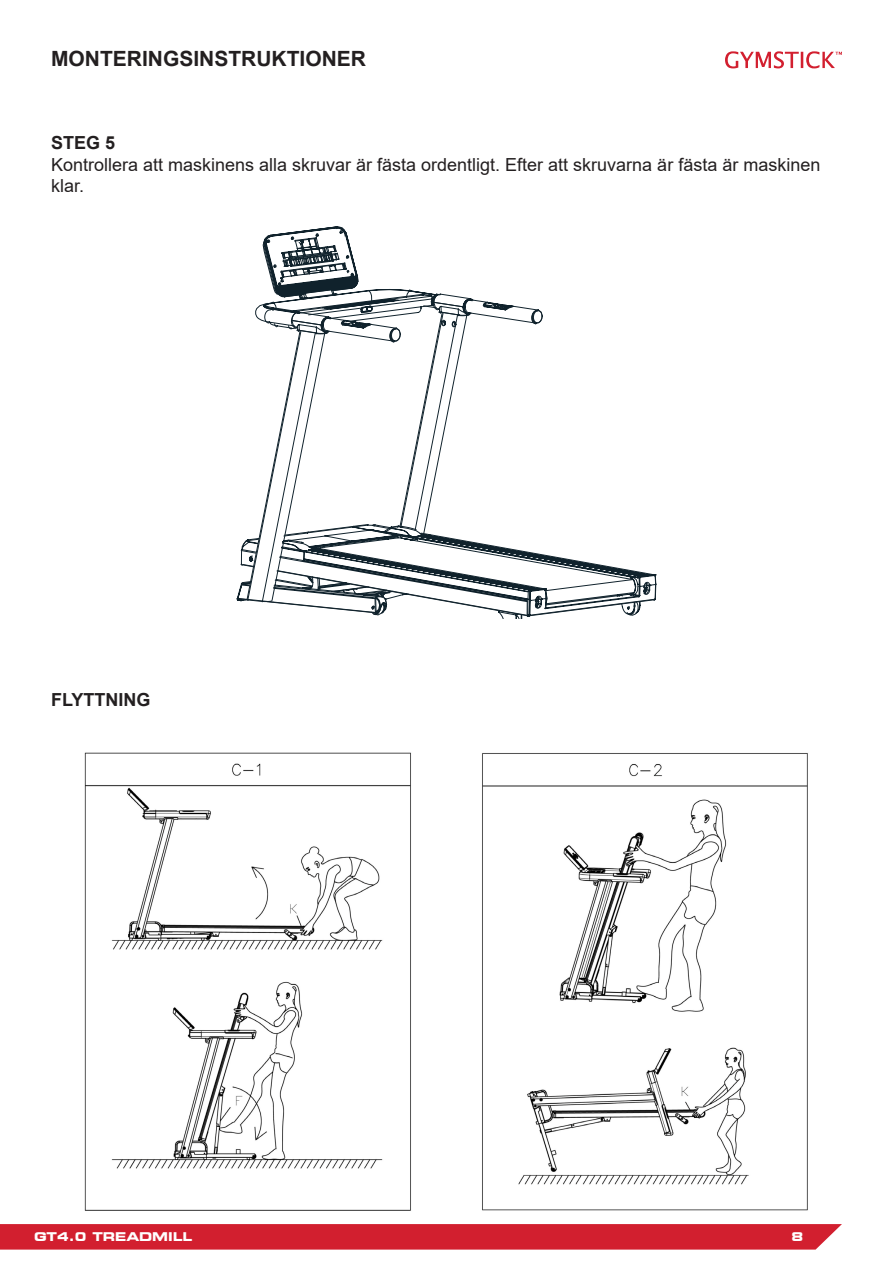
<style>
.page{position:relative;width:893px;height:1263px;background:#fff}
.page>*{position:absolute;margin:0;border:0;box-sizing:border-box;transform-origin:0 0}
.t1{font:700 21px "Arial";color:#231f20}
.t2{font:18px/21.6px "Arial";color:#231f20}
.t3{font:700 18px "Arial";color:#231f20}
.t4{font:700 expanded 12px "Square 721 BT";color:#fff}
.s1{font-weight:700}
</style>
<div class="page">
<div style="left:0;top:1224px;width:842px;height:25px;background:#d21f2f"></div>
<svg style="left:725px;top:51px;width:117px;height:17px"></svg>
<svg style="left:501px;top:570px;width:154px;height:49px"></svg>
<svg style="left:267px;top:226px;width:81px;height:10px"></svg>
<svg style="left:237px;top:236px;width:396px;height:380px"></svg>
<img style="left:84px;top:752px;width:327px;height:459px">
<img style="left:482px;top:753px;width:326px;height:458px">
<p class="t1" style="left:51px;top:44px;width:316px">MONTERINGSINSTRUKTIONER</p>
<p class="t2" style="left:51px;top:132px;width:771px"><span class="s1">STEG 5<br></span>Kontrollera att maskinens alla skruvar är fästa ordentligt. Efter att skruvarna är fästa är maskinen klar.</p>
<p class="t3" style="left:51px;top:687px;width:101px">FLYTTNING</p>
<p class="t4" style="left:34px;top:1230px;width:160px">GT4.0 TREADMILL</p>
<p class="t4" style="left:791px;top:1230px;width:13px">8</p>
</div>
